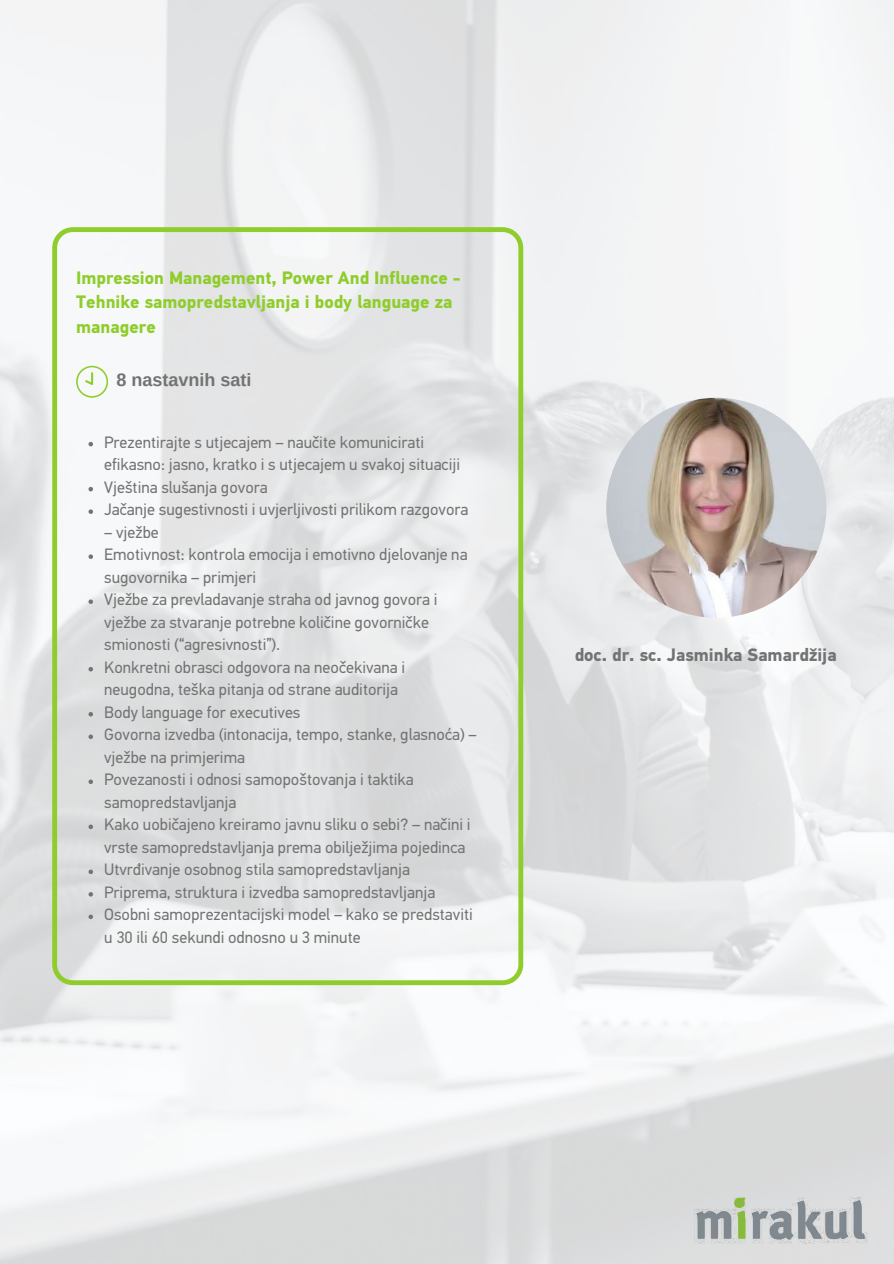
<style>
.page{position:relative;width:894px;height:1264px;background:#fff}
.page>*{position:absolute;margin:0;border:0;box-sizing:border-box;transform-origin:0 0}
.t1{font:700 18px/24.8px "PFDIN Text Pro";color:#8ecd2b}
.t2{font:700 18px "PFDIN Text Pro";color:#737373}
.t3{font:700 18px "Arimo";color:#737373}
.t4{font:16.5px/22.5px "PFDIN Text Pro";color:#737373}
</style>
<div class="page">
<img style="left:682px;top:1191px;width:195px;height:54px">
<svg style="left:52px;top:227px;width:471px;height:758px"></svg>
<img style="left:606px;top:398px;width:220px;height:219px;border-radius:50%">
<svg style="left:76px;top:366px;width:32px;height:31px"></svg>
<svg style="left:88px;top:442px;width:5px;height:4px"></svg>
<svg style="left:88px;top:487px;width:5px;height:4px"></svg>
<svg style="left:88px;top:509px;width:5px;height:5px"></svg>
<svg style="left:88px;top:554px;width:5px;height:5px"></svg>
<svg style="left:88px;top:599px;width:5px;height:5px"></svg>
<svg style="left:88px;top:667px;width:5px;height:4px"></svg>
<svg style="left:88px;top:712px;width:5px;height:4px"></svg>
<svg style="left:88px;top:734px;width:5px;height:5px"></svg>
<svg style="left:88px;top:779px;width:5px;height:5px"></svg>
<svg style="left:88px;top:824px;width:5px;height:5px"></svg>
<svg style="left:88px;top:869px;width:5px;height:5px"></svg>
<svg style="left:88px;top:892px;width:5px;height:4px"></svg>
<svg style="left:88px;top:914px;width:5px;height:5px"></svg>
<p class="t1" style="left:76px;top:266px;width:386px">Impression Management, Power And Influence -<br>Tehnike samopredstavljanja i body language za managere</p>
<p class="t3" style="left:116px;top:370px;width:136px">8 nastavnih sati</p>
<p class="t4" style="left:104px;top:432px;width:366px">Prezentirajte s utjecajem – naučite komunicirati efikasno: jasno, kratko i s utjecajem u svakoj situaciji Vještina slušanja govora<br>Jačanje sugestivnosti i uvjerljivosti prilikom razgovora</p>
<p class="t4" style="left:104px;top:522px;width:374px">– vježbe<br>Emotivnost: kontrola emocija i emotivno djelovanje na sugovornika – primjeri<br>Vježbe za prevladavanje straha od javnog govora i vježbe za stvaranje potrebne količine govorničke smionosti (“agresivnosti”).<br>Konkretni obrasci odgovora na neočekivana i neugodna, teška pitanja od strane auditorija<br>Body language for executives<br>Govorna izvedba (intonacija, tempo, stanke, glasnoća) – vježbe na primjerima<br>Povezanosti i odnosi samopoštovanja i taktika samopredstavljanja<br>Kako uobičajeno kreiramo javnu sliku o sebi? – načini i vrste samopredstavljanja prema obilježjima pojedinca Utvrđivanje osobnog stila samopredstavljanja Priprema, struktura i izvedba samopredstavljanja Osobni samoprezentacijski model – kako se predstaviti u 30 ili 60 sekundi odnosno u 3 minute</p>
<p class="t2" style="left:574px;top:647px;width:263px">doc. dr. sc. Jasminka Samardžija</p>
</div>
